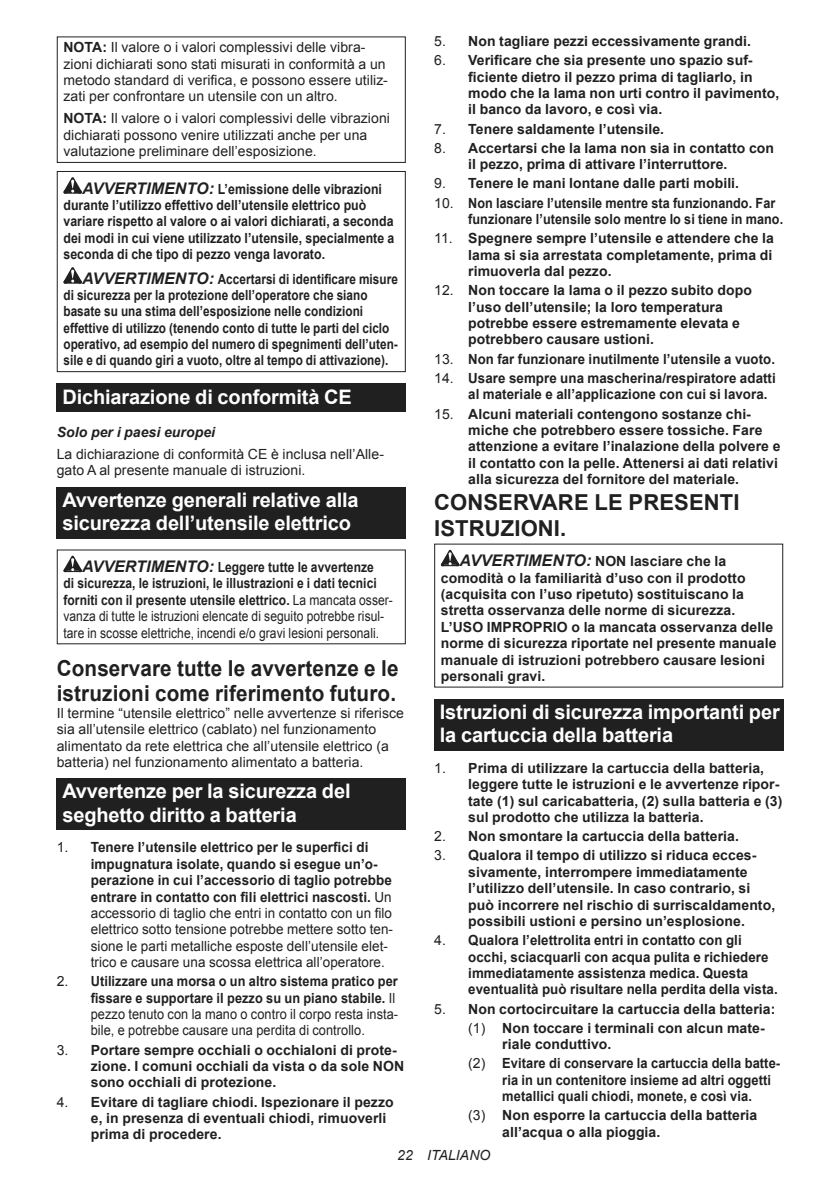
<style>
.page{position:relative;width:840px;height:1191px;background:#fff}
.page>*{position:absolute;margin:0;border:0;box-sizing:border-box;transform-origin:0 0}
.t1{font:700 22px/25.8px "Arial";letter-spacing:.005em;color:#202020;scale:.94 1}
.t2{font:700 22px/25.8px "Arial";letter-spacing:.005em;color:#202020}
.t3{font:700 20px/23.4px "Arial";letter-spacing:-.01em;color:#fff}
.t4{font:700 14px/16.4px "Arial";letter-spacing:.005em;color:#202020}
.t5{font:14px/16.4px "Arial";letter-spacing:.005em;color:#202020}
.t6{font:700 14px/16.4px "Arial";letter-spacing:.005em;color:#202020;scale:.84 1}
.t7{font:700 14px/16.4px "Arial";letter-spacing:.005em;color:#202020;scale:.95 1}
.t8{font:14px/16.4px "Arial";letter-spacing:.005em;color:#202020;scale:.86 1}
.t9{font:700 14px/16.4px "Arial";letter-spacing:.005em;color:#202020;scale:.88 1}
.t10{font:700 14px/16.4px "Arial";letter-spacing:.005em;color:#202020;scale:.9 1}
.t11{font:700 14px/16.4px "Arial";letter-spacing:.005em;color:#202020;scale:.92 1}
.t12{font:700 14px "Arial";letter-spacing:.005em;color:#202020;scale:.94 1}
.t13{font:italic 700 14px "Arial";letter-spacing:.005em;color:#202020}
.t14{font:italic 14px "Arial";letter-spacing:.005em;color:#202020}
.s1{font-weight:700}
.s2{font-style:italic;font-size:16px}
.s3{font-weight:700;font-style:italic;font-size:16px}
.s4{font-weight:400}
</style>
<div class="page">
<div style="left:57px;top:36px;width:348px;height:127px;border:1px solid #202020"></div>
<svg style="left:63px;top:177px;width:19px;height:17px"></svg>
<svg style="left:63px;top:267px;width:19px;height:16px"></svg>
<div style="left:57px;top:171px;width:348px;height:201px;border:1px solid #202020"></div>
<div style="left:57px;top:383px;width:348px;height:29px;background:#202020"></div>
<div style="left:57px;top:487px;width:348px;height:51px;background:#202020"></div>
<svg style="left:63px;top:556px;width:19px;height:16px"></svg>
<div style="left:57px;top:778px;width:348px;height:52px;background:#202020"></div>
<svg style="left:440px;top:550px;width:19px;height:16px"></svg>
<div style="left:434px;top:699px;width:348px;height:52px;background:#202020"></div>
<p class="t5" style="left:63px;top:39px;width:326px"><span class="s1">NOTA:</span> Il valore o i valori complessivi delle vibra&shy;zioni dichiarati sono stati misurati in conformità a un metodo standard di verifica, e possono essere utiliz&shy;zati per confrontare un utensile con un altro.</p>
<p class="t5" style="left:63px;top:110px;width:328px"><span class="s1">NOTA:</span> Il valore o i valori complessivi delle vibrazioni dichiarati possono venire utilizzati anche per una valutazione preliminare dell’esposizione.</p>
<p class="t9" style="left:63px;top:182px;width:377px;text-indent:19px"><span class="s2">AVVERTIMENTO:</span> L’emissione delle vibrazioni durante l’utilizzo effettivo dell’utensile elettrico può variare rispetto al valore o ai valori dichiarati, a seconda dei modi in cui viene utilizzato l’utensile, specialmente a seconda di che tipo di pezzo venga lavorato.</p>
<p class="t6" style="left:63px;top:271px;width:399px;text-indent:19px"><span class="s2">AVVERTIMENTO:</span> Accertarsi di identificare misure di sicurezza per la protezione dell’operatore che siano basate su una stima dell’esposizione nelle condizioni effettive di utilizzo (tenendo conto di tutte le parti del ciclo operativo, ad esempio del numero di spegnimenti dell’uten&shy;sile e di quando giri a vuoto, oltre al tempo di attivazione).</p>
<h2 class="t3" style="left:62px;top:386px;width:291px">Dichiarazione di conformità CE</h2>
<p class="t13" style="left:57px;top:427px;width:160px">Solo per i paesi europei</p>
<p class="t5" style="left:57px;top:446px;width:328px">La dichiarazione di conformità CE è inclusa nell’Alle&shy;gato A al presente manuale di istruzioni.</p>
<h2 class="t3" style="left:62px;top:489px;width:297px">Avvertenze generali relative alla sicurezza dell’utensile elettrico</h2>
<p class="t8" style="left:63px;top:560px;width:384px;text-indent:19px"><span class="s3">AVVERTIMENTO:</span> <span class="s1">Leggere tutte le avvertenze<br>di sicurezza, le istruzioni, le illustrazioni e i dati tecnici forniti con il presente utensile elettrico.</span> La mancata osser&shy;vanza di tutte le istruzioni elencate di seguito potrebbe risul&shy;tare in scosse elettriche, incendi e/o gravi lesioni personali.</p>
<h1 class="t1" style="left:57px;top:657px;width:365px">Conservare tutte le avvertenze e le istruzioni come riferimento futuro.</h1>
<p class="t5" style="left:57px;top:705px;width:348px">Il termine “utensile elettrico” nelle avvertenze si riferisce sia all’utensile elettrico (cablato) nel funzionamento alimentato da rete elettrica che all’utensile elettrico (a batteria) nel funzionamento alimentato a batteria.</p>
<h2 class="t3" style="left:62px;top:781px;width:289px">Avvertenze per la sicurezza del seghetto diritto a batteria</h2>
<p class="t5" style="left:91px;top:840px;width:303px;text-indent:-34px">1. <span class="s1">Tenere l’utensile elettrico per le superfici di impugnatura isolate, quando si esegue un’o&shy;perazione in cui l’accessorio di taglio potrebbe entrare in contatto con fili elettrici nascosti.</span> Un accessorio di taglio che entri in contatto con un filo elettrico sotto tensione potrebbe mettere sotto ten&shy;sione le parti metalliche esposte dell’utensile elet&shy;trico e causare una scossa elettrica all’operatore.</p>
<p class="t5" style="left:91px;top:974px;width:308px;text-indent:-34px">2. <span class="s1">Utilizzare una morsa o un altro sistema pratico per fissare e supportare il pezzo su un piano stabile.</span> Il pezzo tenuto con la mano o contro il corpo resta insta&shy;bile, e potrebbe causare una perdita di controllo.</p>
<p class="t4" style="left:91px;top:1042px;width:314px;text-indent:-34px"><span class="s4">3.</span> Portare sempre occhiali o occhialoni di prote&shy;zione. I comuni occhiali da vista o da sole NON sono occhiali di protezione.</p>
<p class="t4" style="left:91px;top:1094px;width:304px;text-indent:-34px"><span class="s4">4.</span> Evitare di tagliare chiodi. Ispezionare il pezzo e, in presenza di eventuali chiodi, rimuoverli prima di procedere.</p>
<p class="t4" style="left:434px;top:34px;width:318px"><span class="s4">5.</span> Non tagliare pezzi eccessivamente grandi.</p>
<p class="t4" style="left:468px;top:53px;width:312px;text-indent:-34px"><span class="s4">6.</span> Verificare che sia presente uno spazio suf&shy;ficiente dietro il pezzo prima di tagliarlo, in modo che la lama non urti contro il pavimento, il banco da lavoro, e così via.</p>
<p class="t4" style="left:434px;top:122px;width:231px"><span class="s4">7.</span> Tenere saldamente l’utensile.</p>
<p class="t4" style="left:468px;top:141px;width:307px;text-indent:-34px"><span class="s4">8.</span> Accertarsi che la lama non sia in contatto con il pezzo, prima di attivare l’interruttore.</p>
<p class="t4" style="left:434px;top:176px;width:306px"><span class="s4">9.</span> Tenere le mani lontane dalle parti mobili.</p>
<p class="t10" style="left:468px;top:196px;width:351px;text-indent:-34px"><span class="s4">10.</span> Non lasciare l’utensile mentre sta funzionando. Far funzionare l’utensile solo mentre lo si tiene in mano.</p>
<p class="t4" style="left:468px;top:231px;width:307px;text-align:justify;text-indent:-34px"><span class="s4">11.</span> Spegnere sempre l’utensile e attendere che la lama si sia arrestata completamente, prima di rimuoverla dal pezzo.</p>
<p class="t4" style="left:468px;top:283px;width:285px;text-indent:-34px"><span class="s4">12.</span> Non toccare la lama o il pezzo subito dopo l’uso dell’utensile; la loro temperatura potrebbe essere estremamente elevata e potrebbero causare ustioni.</p>
<p class="t12" style="left:434px;top:353px;width:364px"><span class="s4">13.</span> Non far funzionare inutilmente l’utensile a vuoto.</p>
<p class="t7" style="left:468px;top:371px;width:325px;text-indent:-34px"><span class="s4">14.</span> Usare sempre una mascherina/respiratore adatti al materiale e all’applicazione con cui si lavora.</p>
<p class="t4" style="left:468px;top:406px;width:313px;text-indent:-34px"><span class="s4">15.</span> Alcuni materiali contengono sostanze chi&shy;miche che potrebbero essere tossiche. Fare attenzione a evitare l’inalazione della polvere e il contatto con la pelle. Attenersi ai dati relativi alla sicurezza del fornitore del materiale.</p>
<h1 class="t2" style="left:434px;top:491px;width:307px">CONSERVARE LE PRESENTI<br>ISTRUZIONI.</h1>
<p class="t4" style="left:440px;top:554px;width:337px;text-indent:19px"><span class="s2">AVVERTIMENTO:</span> NON lasciare che la comodità o la familiarità d’uso con il prodotto (acquisita con l’uso ripetuto) sostituiscano la stretta osservanza delle norme di sicurezza.<br>L’USO IMPROPRIO o la mancata osservanza delle norme di sicurezza riportate nel presente manuale manuale di istruzioni potrebbero causare lesioni personali gravi.</p>
<h2 class="t3" style="left:439px;top:702px;width:341px">Istruzioni di sicurezza importanti per la cartuccia della batteria</h2>
<p class="t4" style="left:468px;top:761px;width:315px;text-indent:-34px"><span class="s4">1.</span> Prima di utilizzare la cartuccia della batteria, leggere tutte le istruzioni e le avvertenze ripor&shy;tate (1) sul caricabatteria, (2) sulla batteria e (3) sul prodotto che utilizza la batteria.</p>
<p class="t4" style="left:434px;top:829px;width:306px"><span class="s4">2.</span> Non smontare la cartuccia della batteria.</p>
<p class="t4" style="left:468px;top:848px;width:308px;text-indent:-34px"><span class="s4">3.</span> Qualora il tempo di utilizzo si riduca ecces&shy;sivamente, interrompere immediatamente l’utilizzo dell’utensile. In caso contrario, si può incorrere nel rischio di surriscaldamento, possibili ustioni e persino un’esplosione.</p>
<p class="t7" style="left:468px;top:933px;width:327px;text-indent:-34px"><span class="s4">4.</span> Qualora l’elettrolita entri in contatto con gli occhi, sciacquarli con acqua pulita e richiedere immediatamente assistenza medica. Questa eventualità può risultare nella perdita della vista.</p>
<p class="t4" style="left:468px;top:1000px;width:308px;line-height:19.2px;text-indent:-34px"><span class="s4">5.</span> Non cortocircuitare la cartuccia della batteria: <span class="s4">(1)</span> Non toccare i terminali con alcun mate-</p>
<p class="t4" style="left:468px;top:1035px;width:313px;line-height:19.2px;text-indent:34px">riale conduttivo.<br><span class="s4">(2)</span> Evitare di conservare la cartuccia della batte-</p>
<p class="t11" style="left:502px;top:1072px;width:293px">ria in un contenitore insieme ad altri oggetti metallici quali chiodi, monete, e così via.</p>
<p class="t4" style="left:502px;top:1108px;width:256px;text-indent:-34px"><span class="s4">(3)</span> Non esporre la cartuccia della batteria all’acqua o alla pioggia.</p>
<p class="t14" style="left:397px;top:1150px;width:95px">22 ITALIANO</p>
</div>
